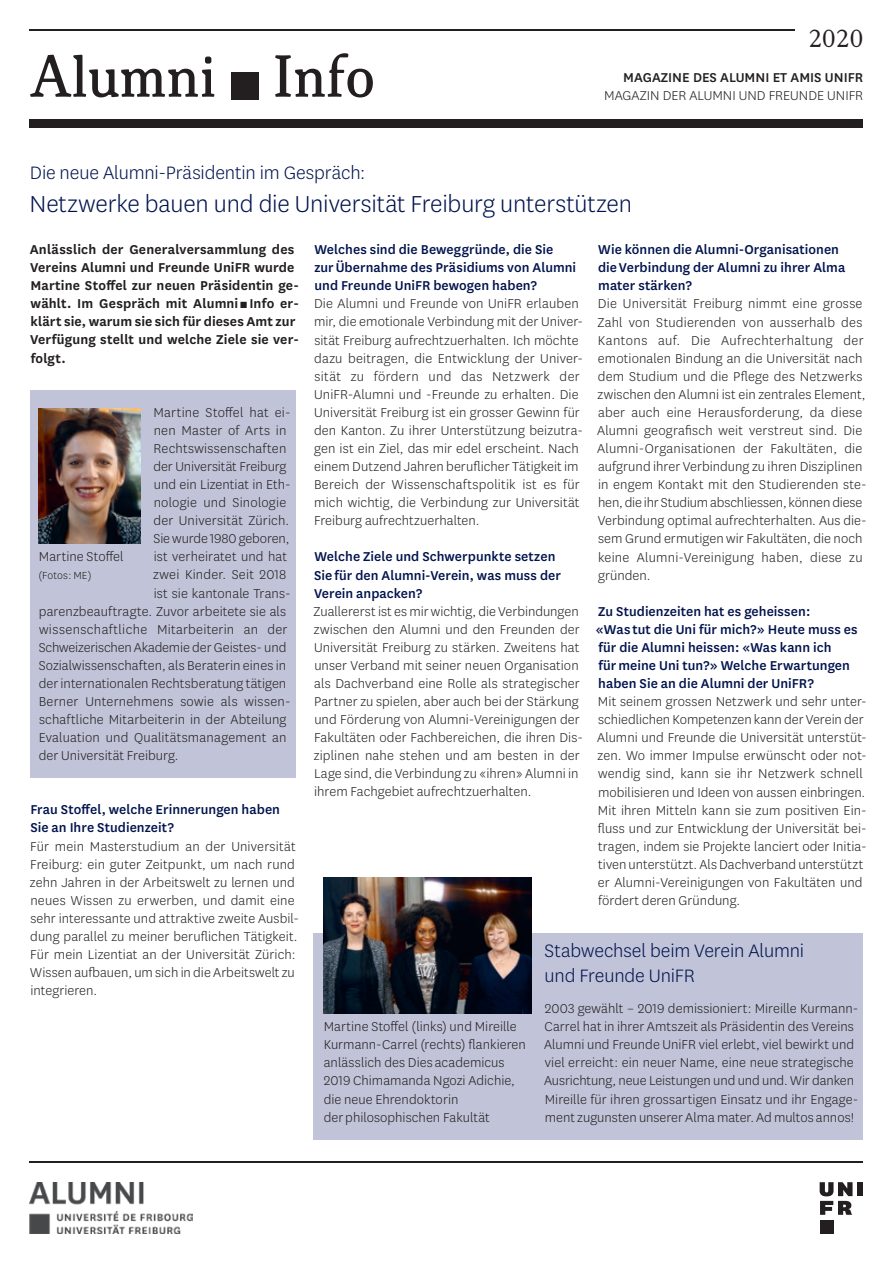
<style>
.page{position:relative;width:893px;height:1263px;background:#fff}
.page>*{position:absolute;margin:0;border:0;box-sizing:border-box;transform-origin:0 0}
.t1{font:63.9px "Korpus B";color:#231f20}
.t2{font:300 27px "National Uni Fr";letter-spacing:-.005em;color:#00134d}
.t3{font:27px "Korpus A";color:#231f20}
.t4{font:300 21px/25.2px "National Uni Fr";letter-spacing:-.005em;color:#00134d}
.t5{font:300 15px/18.1px "National Uni Fr";letter-spacing:.005em;color:#231f20}
.t6{font:500 15px/18.1px "National Uni Fr";letter-spacing:.005em;color:#00134d}
.t7{font:600 15px/18px "National Uni Fr";letter-spacing:.01em;color:#231f20}
.t8{font:500 15px "National Uni Fr";color:#231f20}
.t9{font:300 12px "National Uni Fr";letter-spacing:.01em;color:#231f20}
.s1{font-size:10.5px}
</style>
<div class="page">
<div style="left:30px;top:119px;width:833px;height:9px;background:#231f20"></div>
<hr style="left:30px;top:30px;width:765px;height:1px;background:#231f20">
<hr style="left:30px;top:1161px;width:833px;height:1px;background:#231f20">
<div style="left:231px;top:72px;width:27px;height:28px;background:#231f20"></div>
<img style="left:30px;top:1182px;width:163px;height:51px">
<div style="left:857px;top:1182px;width:5px;height:14px;background:#231f20"></div>
<div style="left:820px;top:1219px;width:13px;height:14px;background:#231f20"></div>
<svg style="left:820px;top:1182px;width:32px;height:33px"></svg>
<div style="left:30px;top:390px;width:266px;height:388px;background:#c1c4d8"></div>
<img style="left:38px;top:408px;width:102px;height:135px">
<div style="left:314px;top:933px;width:549px;height:207px;background:#c1c4d8"></div>
<img style="left:323px;top:877px;width:208px;height:136px">
<h1 class="t1" style="left:30px;top:40px;width:347px">Alumni Info</h1>
<h2 class="t3" style="left:809px;top:23px;width:56px">2020</h2>
<p class="t8" style="left:623px;top:67px;width:241px">MAGAZINE DES ALUMNI ET AMIS UNIFR</p>
<p class="t5" style="left:604px;top:86px;width:261px">MAGAZIN DER ALUMNI UND FREUNDE UNIFR</p>
<h3 class="t4" style="left:30px;top:160px;width:337px">Die neue Alumni-Präsidentin im Gespräch:</h3>
<h2 class="t2" style="left:30px;top:187px;width:604px">Netzwerke bauen und die Universität Freiburg unterstützen</h2>
<p class="t7" style="left:30px;top:239px;width:271px">Anlässlich der Generalversammlung des Vereins Alumni und Freunde UniFR wurde Martine Stoffel zur neuen Präsidentin ge&shy;wählt. Im Gespräch mit Alumni <span class="s1">■</span> Info er&shy;klärt sie, warum sie sich für dieses Amt zur Verfügung stellt und welche Ziele sie ver&shy;folgt.</p>
<p class="t6" style="left:314px;top:240px;width:263px">Welches sind die Beweggründe, die Sie zur Übernahme des Präsidiums von Alumni und Freunde UniFR bewogen haben?</p>
<p class="t5" style="left:314px;top:294px;width:270px">Die Alumni und Freunde von UniFR erlauben mir, die emotionale Verbindung mit der Univer&shy;sität Freiburg aufrechtzuerhalten. Ich möchte dazu beitragen, die Entwicklung der Univer&shy;sität zu fördern und das Netzwerk der UniFR-Alumni und -Freunde zu erhalten. Die Universität Freiburg ist ein grosser Gewinn für den Kanton. Zu ihrer Unterstützung beizutra&shy;gen ist ein Ziel, das mir edel erscheint. Nach einem Dutzend Jahren beruflicher Tätigkeit im Bereich der Wissenschaftspolitik ist es für mich wichtig, die Verbindung zur Universität Freiburg aufrechtzuerhalten.</p>
<p class="t6" style="left:314px;top:547px;width:248px">Welche Ziele und Schwerpunkte setzen<br>Sie für den Alumni-Verein, was muss der<br>Verein anpacken?</p>
<p class="t5" style="left:313px;top:602px;width:271px">Zuallererst ist es mir wichtig, die Verbindungen zwischen den Alumni und den Freunden der Universität Freiburg zu stärken. Zweitens hat unser Verband mit seiner neuen Organisation als Dachverband eine Rolle als strategischer Partner zu spielen, aber auch bei der Stärkung und Förderung von Alumni-Vereinigungen der Fakultäten oder Fachbereichen, die ihren Dis&shy;ziplinen nahe stehen und am besten in der Lage sind, die Verbindung zu «ihren» Alumni in ihrem Fachgebiet aufrechtzuerhalten.</p>
<p class="t6" style="left:598px;top:240px;width:249px">Wie können die Alumni-Organisationen die Verbindung der Alumni zu ihrer Alma mater stärken?</p>
<p class="t5" style="left:597px;top:294px;width:271px">Die Universität Freiburg nimmt eine grosse Zahl von Studierenden von ausserhalb des Kantons auf. Die Aufrechterhaltung der emotionalen Bindung an die Universität nach dem Studium und die Pflege des Netzwerks zwischen den Alumni ist ein zentrales Element, aber auch eine Herausforderung, da diese Alumni geografisch weit verstreut sind. Die Alumni-Organisationen der Fakultäten, die aufgrund ihrer Verbindung zu ihren Disziplinen in engem Kontakt mit den Studierenden ste&shy;hen, die ihr Studium abschliessen, können diese Verbindung optimal aufrechterhalten. Aus die&shy;sem Grund ermutigen wir Fakultäten, die noch keine Alumni-Vereinigung haben, diese zu gründen.</p>
<p class="t6" style="left:596px;top:601px;width:263px">Zu Studienzeiten hat es geheissen:<br>«Was tut die Uni für mich?» Heute muss es für die Alumni heissen: «Was kann ich<br>für meine Uni tun?» Welche Erwartungen haben Sie an die Alumni der UniFR?</p>
<p class="t5" style="left:597px;top:692px;width:271px">Mit seinem grossen Netzwerk und sehr unter&shy;schiedlichen Kompetenzen kann der Verein der Alumni und Freunde die Universität unterstüt&shy;zen. Wo immer Impulse erwünscht oder not&shy;wendig sind, kann sie ihr Netzwerk schnell mobilisieren und Ideen von aussen einbringen.<br>Mit ihren Mitteln kann sie zum positiven Ein&shy;fluss und zur Entwicklung der Universität bei&shy;tragen, indem sie Projekte lanciert oder Initia&shy;tiven unterstützt. Als Dachverband unterstützt er Alumni-Vereinigungen von Fakultäten und fördert deren Gründung.</p>
<p class="t5" style="left:154px;top:403px;width:139px">Martine Stoffel hat ei-</p>
<p class="t5" style="left:154px;top:421px;width:134px">nen Master of Arts in</p>
<p class="t5" style="left:154px;top:439px;width:134px">Rechtswissenschaften</p>
<p class="t5" style="left:154px;top:457px;width:134px">der Universität Freiburg</p>
<p class="t5" style="left:154px;top:475px;width:138px">und ein Lizentiat in Eth-</p>
<p class="t5" style="left:154px;top:493px;width:134px">nologie und Sinologie</p>
<p class="t5" style="left:154px;top:511px;width:137px">der Universität Zürich.</p>
<p class="t5" style="left:154px;top:529px;width:137px">Sie wurde 1980 geboren,</p>
<p class="t5" style="left:154px;top:547px;width:135px">ist verheiratet und hat</p>
<p class="t5" style="left:153px;top:565px;width:135px">zwei Kinder. Seit 2018</p>
<p class="t5" style="left:154px;top:583px;width:138px">ist sie kantonale Trans-</p>
<p class="t5" style="left:39px;top:601px;width:249px">parenzbeauftragte. Zuvor arbeitete sie als</p>
<p class="t5" style="left:39px;top:619px;width:250px">wissenschaftliche Mitarbeiterin an der</p>
<p class="t5" style="left:39px;top:638px;width:249px">Schweizerischen Akademie der Geistes- und</p>
<p class="t5" style="left:39px;top:656px;width:249px">Sozialwissenschaften, als Beraterin eines in</p>
<p class="t5" style="left:39px;top:674px;width:249px">der internationalen Rechtsberatung tätigen</p>
<p class="t5" style="left:39px;top:692px;width:253px">Berner Unternehmens sowie als wissen-</p>
<p class="t5" style="left:39px;top:710px;width:249px">schaftliche Mitarbeiterin in der Abteilung</p>
<p class="t5" style="left:39px;top:728px;width:249px">Evaluation und Qualitätsmanagement an</p>
<p class="t5" style="left:39px;top:746px;width:141px">der Universität Freiburg.</p>
<p class="t5" style="left:39px;top:547px;width:86px">Martine Stoffel</p>
<p class="t9" style="left:39px;top:568px;width:55px">(Fotos: ME)</p>
<p class="t6" style="left:30px;top:800px;width:251px">Frau Stoffel, welche Erinnerungen haben<br>Sie an Ihre Studienzeit?</p>
<p class="t5" style="left:30px;top:836px;width:271px">Für mein Masterstudium an der Universität Freiburg: ein guter Zeitpunkt, um nach rund zehn Jahren in der Arbeitswelt zu lernen und neues Wissen zu erwerben, und damit eine sehr interessante und attraktive zweite Ausbil&shy;dung parallel zu meiner beruflichen Tätigkeit.<br>Für mein Lizentiat an der Universität Zürich:<br>Wissen aufbauen, um sich in die Arbeitswelt zu integrieren.</p>
<h3 class="t4" style="left:544px;top:937px;width:261px">Stabwechsel beim Verein Alumni und Freunde UniFR</h3>
<p class="t5" style="left:544px;top:999px;width:316px">2003 gewählt – 2019 demissioniert: Mireille Kurmann-Carrel hat in ihrer Amtszeit als Präsidentin des Vereins Alumni und Freunde UniFR viel erlebt, viel bewirkt und viel erreicht: ein neuer Name, eine neue strategische Ausrichtung, neue Leistungen und und und. Wir danken Mireille für ihren grossartigen Einsatz und ihr Engage&shy;ment zugunsten unserer Alma mater. Ad multos annos!</p>
<p class="t5" style="left:324px;top:1017px;width:204px">Martine Stoffel (links) und Mireille<br>Kurmann-Carrel (rechts) flankieren anlässlich des Dies academicus<br>2019 Chimamanda Ngozi Adichie, die neue Ehrendoktorin<br>der philosophischen Fakultät</p>
</div>
